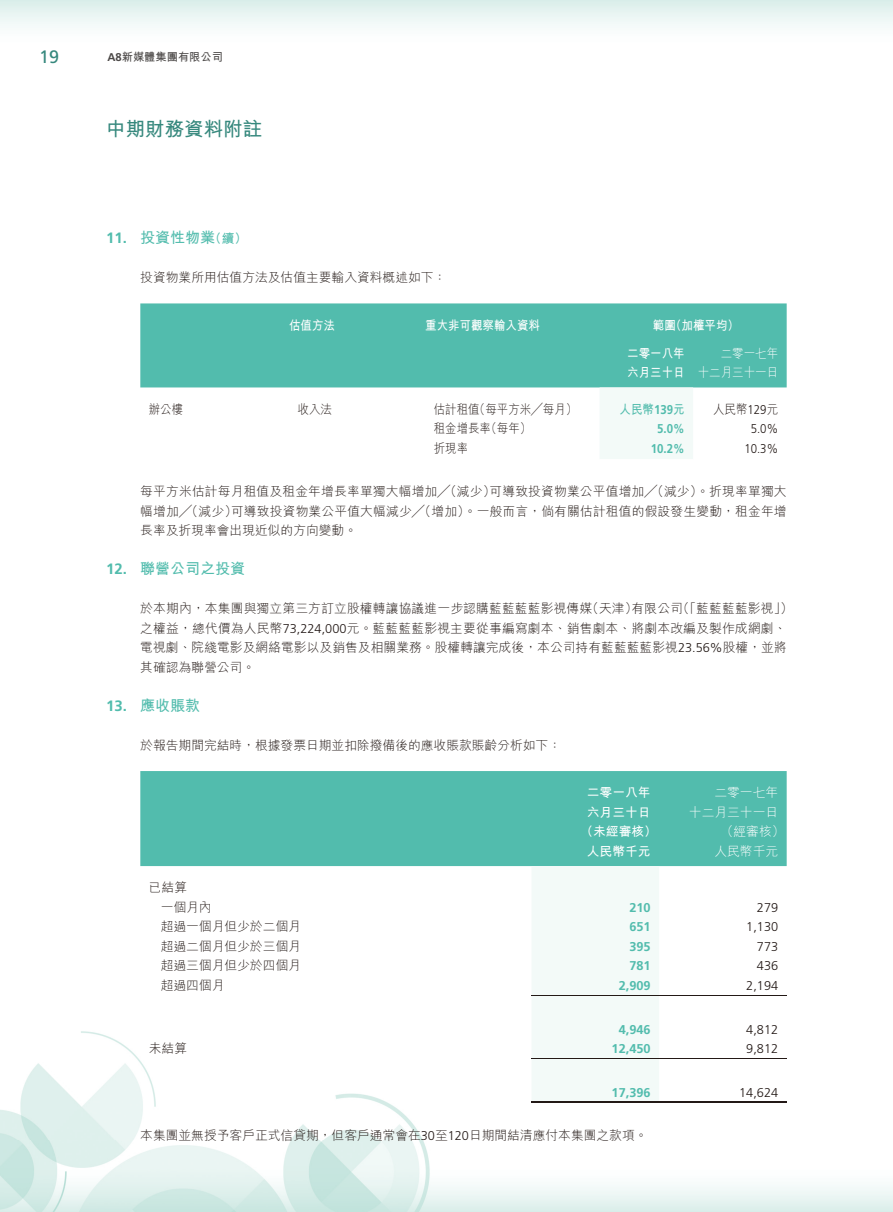
<style>
.page{position:relative;width:893px;height:1212px;background:#fff}
.page>*{position:absolute;margin:0;border:0;box-sizing:border-box;transform-origin:0 0}
.t1{font:19.5px "M Hei HK Bold E Ten B5 H";color:#36887d}
.t2{font:18px "Frutiger LT Std";color:#36887d}
.t3{font:15px "M Hei HK Bold E Ten B5 H";color:#52bcad}
.t4{font:12.75px/19.5px "M Hei HK Light E Ten B5 H";color:#231916}
.t5{font:12.75px "M Hei HK Light E Ten B5 H";color:#231916;scale:.9 1}
.t6{font:300 12.75px "Frutiger LT Std";color:#231916}
.t7{font:700 12.75px "Frutiger LT Std";color:#52bcad}
.t8{font:12.75px/28px "M Hei HK Bold E Ten B5 H";color:#fff;scale:.9 1}
.t9{font:12.75px/19.5px "M Hei HK Light E Ten B5 H";color:#fff;text-align:right}
.t10{font:12.75px/19.5px "M Hei HK Bold E Ten B5 H";color:#fff}
.t11{font:12.75px/19.5px "M Hei HK Light E Ten B5 H";color:#fff;text-align:right;scale:.9 1}
.t12{font:700 12.75px "Frutiger LT Std";color:#52bcad;scale:.9 1}
.t13{font:300 12.75px "Frutiger LT Std";color:#231916;scale:.9 1}
.t14{font:12.75px "M Hei HK Bold E Ten B5 H";color:#52bcad;scale:.9 1}
.t15{font:11.25px "M Hei HK Bold E Ten B5 H";color:#4c4948}
.s1{font-family:"Frutiger LT Std";font-weight:700}
.s2{font-size:12.75px}
.s3{font-family:"Frutiger LT Std";font-weight:300}
</style>
<div class="page">
<svg style="left:0;top:0;width:892px;height:26px"></svg>
<img style="left:892px;top:0;width:1px;height:26px">
<img style="left:0;top:1031px;width:787px;height:109px">
<svg style="left:0;top:1140px;width:893px;height:72px"></svg>
<div style="left:140px;top:303px;width:647px;height:84px;background:#52bcad"></div>
<div style="left:600px;top:387px;width:93px;height:72px;background:#f3faf8"></div>
<div style="left:140px;top:771px;width:647px;height:95px;background:#52bcad"></div>
<div style="left:531px;top:866px;width:128px;height:235px;background:#f3faf8"></div>
<hr style="left:531px;top:995px;width:128px;height:1px;background:#231916">
<hr style="left:659px;top:995px;width:128px;height:1px;background:#231916">
<hr style="left:531px;top:1058px;width:128px;height:1px;background:#231916">
<hr style="left:659px;top:1058px;width:128px;height:1px;background:#231916">
<hr style="left:531px;top:1101px;width:128px;height:1px;background:#231916">
<hr style="left:659px;top:1101px;width:128px;height:1px;background:#231916">
<h2 class="t2" style="left:39px;top:48px;width:22px">19</h2>
<p class="t15" style="left:107px;top:53px;width:117px"><span class="s1">A8</span>新媒體集團有限公司</p>
<h1 class="t1" style="left:106px;top:121px;width:157px">中期財務資料附註</h1>
<p class="t3" style="left:106px;top:232px;width:142px"><span class="s1">11.</span> 投資性物業<span class="s2">（續）</span></p>
<p class="t4" style="left:140px;top:269px;width:308px">投資物業所用估值方法及估值主要輸入資料概述如下：</p>
<p class="t8" style="left:289px;top:313px;width:53px">估值方法</p>
<p class="t8" style="left:425px;top:313px;width:129px">重大非可觀察輸入資料</p>
<p class="t8" style="left:627px;top:313px;width:126px;text-indent:26px">範圍（加權平均）二零一八年</p>
<p class="t8" style="left:627px;top:360px;width:65px">六月三十日</p>
<p class="t11" style="left:698px;top:345px;width:91px">二零一七年<br>十二月三十一日</p>
<p class="t5" style="left:149px;top:404px;width:40px">辦公樓</p>
<p class="t5" style="left:298px;top:404px;width:40px">收入法</p>
<p class="t5" style="left:434px;top:404px;width:161px">估計租值（每平方米╱每月）</p>
<p class="t14" style="left:620px;top:404px;width:74px">人民幣<span class="s1">139</span>元</p>
<p class="t5" style="left:713px;top:404px;width:74px">人民幣<span class="s3">129</span>元</p>
<p class="t5" style="left:434px;top:424px;width:110px">租金增長率（每年）</p>
<p class="t12" style="left:657px;top:421px;width:32px">5.0%</p>
<p class="t13" style="left:751px;top:423px;width:32px">5.0%</p>
<p class="t5" style="left:434px;top:443px;width:40px">折現率</p>
<p class="t12" style="left:651px;top:441px;width:39px">10.2%</p>
<p class="t13" style="left:744px;top:442px;width:39px">10.3%</p>
<p class="t4" style="left:140px;top:484px;width:648px;text-align:justify">每平方米估計每月租值及租金年增長率單獨大幅增加╱（減少）可導致投資物業公平值增加╱（減少）。折現率單獨大幅增加╱（減少）可導致投資物業公平值大幅減少╱（增加）。一般而言，倘有關估計租值的假設發生變動，租金年增長率及折現率會出現近似的方向變動。</p>
<p class="t3" style="left:106px;top:563px;width:141px"><span class="s1">12.</span> 聯營公司之投資</p>
<p class="t4" style="left:140px;top:601px;width:654px">於本期內，本集團與獨立第三方訂立股權轉讓協議進一步認購藍藍藍藍影視傳媒（天津）有限公司（「藍藍藍藍影視」）之權益，總代價為人民幣<span class="s3">73,224,000</span>元。藍藍藍藍影視主要從事編寫劇本、銷售劇本、將劇本改編及製作成網劇、電視劇、院綫電影及網絡電影以及銷售及相關業務。股權轉讓完成後，本公司持有藍藍藍藍影視<span class="s3">23.56%</span>股權，並將其確認為聯營公司。</p>
<p class="t3" style="left:106px;top:699px;width:96px"><span class="s1">13.</span> 應收賬款</p>
<p class="t4" style="left:140px;top:737px;width:422px">於報告期間完結時，根據發票日期並扣除撥備後的應收賬款賬齡分析如下：</p>
<p class="t10" style="left:587px;top:785px;width:65px">二零一八年六月三十日</p>
<p class="t9" style="left:689px;top:785px;width:91px">二零一七年<br>十二月三十一日</p>
<p class="t10" style="left:580px;top:824px;width:78px">（未經審核）</p>
<p class="t9" style="left:721px;top:824px;width:65px">（經審核）</p>
<p class="t10" style="left:587px;top:843px;width:65px">人民幣千元</p>
<p class="t9" style="left:714px;top:843px;width:65px">人民幣千元</p>
<p class="t4" style="left:161px;top:880px;width:52px;text-indent:-12px">已結算<br>一個月內</p>
<p class="t7" style="left:629px;top:900px;width:23px">210</p>
<p class="t6" style="left:757px;top:901px;width:23px">279</p>
<p class="t4" style="left:161px;top:919px;width:142px">超過一個月但少於二個月</p>
<p class="t7" style="left:629px;top:919px;width:23px">651</p>
<p class="t6" style="left:746px;top:921px;width:33px">1,130</p>
<p class="t4" style="left:161px;top:938px;width:142px">超過二個月但少於三個月</p>
<p class="t7" style="left:629px;top:939px;width:23px">395</p>
<p class="t6" style="left:757px;top:940px;width:23px">773</p>
<p class="t4" style="left:161px;top:958px;width:142px">超過三個月但少於四個月</p>
<p class="t7" style="left:629px;top:958px;width:23px">781</p>
<p class="t6" style="left:757px;top:960px;width:23px">436</p>
<p class="t4" style="left:161px;top:977px;width:65px">超過四個月</p>
<p class="t7" style="left:619px;top:978px;width:33px">2,909</p>
<p class="t6" style="left:746px;top:979px;width:33px">2,194</p>
<p class="t7" style="left:619px;top:1021px;width:33px">4,946</p>
<p class="t6" style="left:746px;top:1023px;width:33px">4,812</p>
<p class="t4" style="left:149px;top:1040px;width:40px">未結算</p>
<p class="t7" style="left:612px;top:1041px;width:40px">12,450</p>
<p class="t6" style="left:746px;top:1042px;width:33px">9,812</p>
<p class="t7" style="left:612px;top:1084px;width:40px">17,396</p>
<p class="t6" style="left:739px;top:1086px;width:40px">14,624</p>
<p class="t4" style="left:140px;top:1127px;width:509px">本集團並無授予客戶正式信貸期，但客戶通常會在<span class="s3">30</span>至<span class="s3">120</span>日期間結清應付本集團之款項。</p>
</div>
